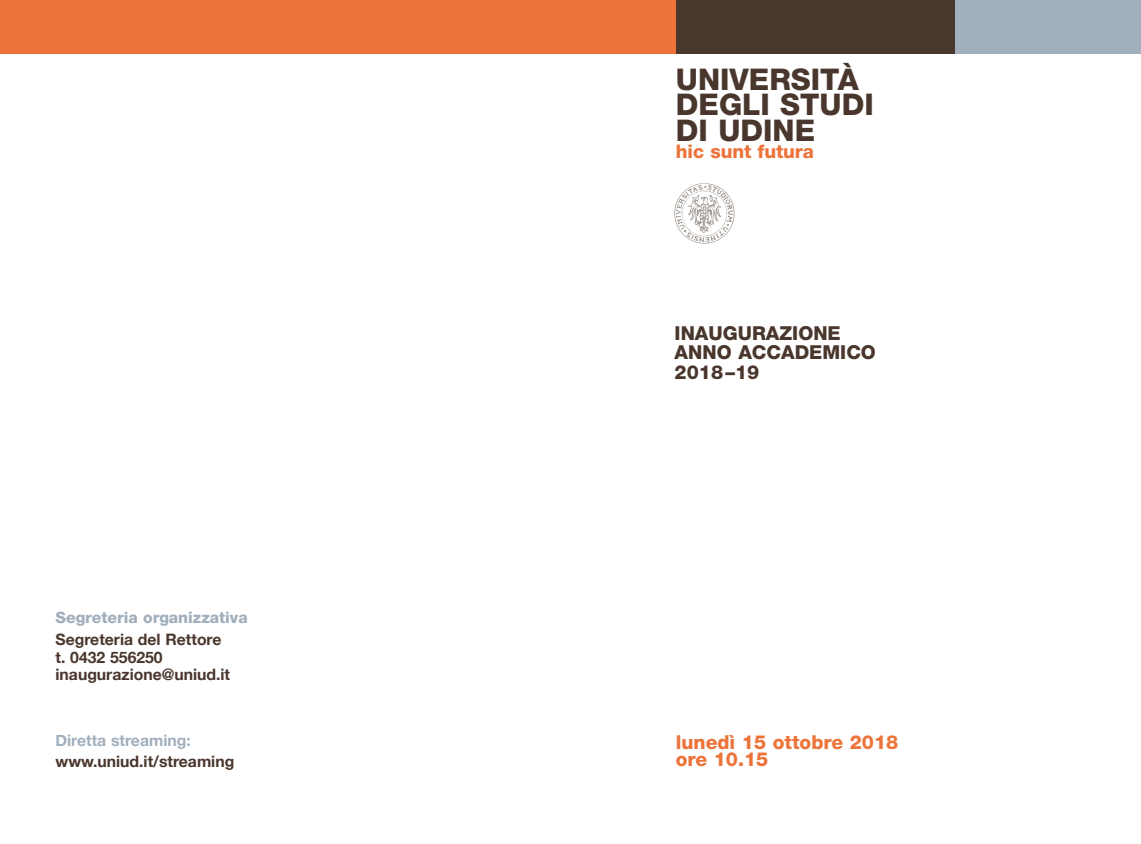
<style>
.page{position:relative;width:1141px;height:844px;background:#fff}
.page>*{position:absolute;margin:0;border:0;box-sizing:border-box;transform-origin:0 0}
.t1{font:800 29.93px/25.2px "Helvetica Neue";color:#49362c}
.t2{font:800 19.25px/19.2px "Helvetica Neue";color:#49362c}
.t3{font:800 19.25px/17.8px "Helvetica Neue";color:#ec743b}
.t4{font:800 18.72px "Helvetica Neue";letter-spacing:-.005em;color:#ec743b}
.t5{font:700 15.75px/17.5px "Helvetica Neue";color:#49362c}
.t6{font:800 15.75px "Helvetica Neue";color:#a1afbc}
.t7{font:700 15.75px "Helvetica Neue";color:#a1afbc}
</style>
<div class="page">
<div style="left:0;top:0;width:676px;height:53px;background:#ec743b"></div>
<div style="left:920px;top:0;width:221px;height:53px;background:#a1afbc"></div>
<img style="left:674px;top:183px;width:61px;height:61px">
<div style="left:676px;top:0;width:279px;height:53px;background:#49362c"></div>
<p class="t6" style="left:56px;top:611px;width:194px">Segreteria organizzativa</p>
<p class="t5" style="left:56px;top:630px;width:176px">Segreteria del Rettore t. 0432 556250 inaugurazione@uniud.it</p>
<p class="t7" style="left:56px;top:730px;width:137px">Diretta streaming:</p>
<p class="t5" style="left:56px;top:751px;width:180px">www.uniud.it/streaming</p>
<h1 class="t1" style="left:676px;top:69px;width:199px">UNIVERSITÀ<br>DEGLI STUDI<br>DI UDINE</h1>
<p class="t4" style="left:676px;top:145px;width:139px">hic sunt futura</p>
<p class="t2" style="left:675px;top:325px;width:203px">INAUGURAZIONE<br>ANNO ACCADEMICO<br>2018–19</p>
<p class="t3" style="left:676px;top:734px;width:224px">lunedì 15 ottobre 2018 ore 10.15</p>
</div>
